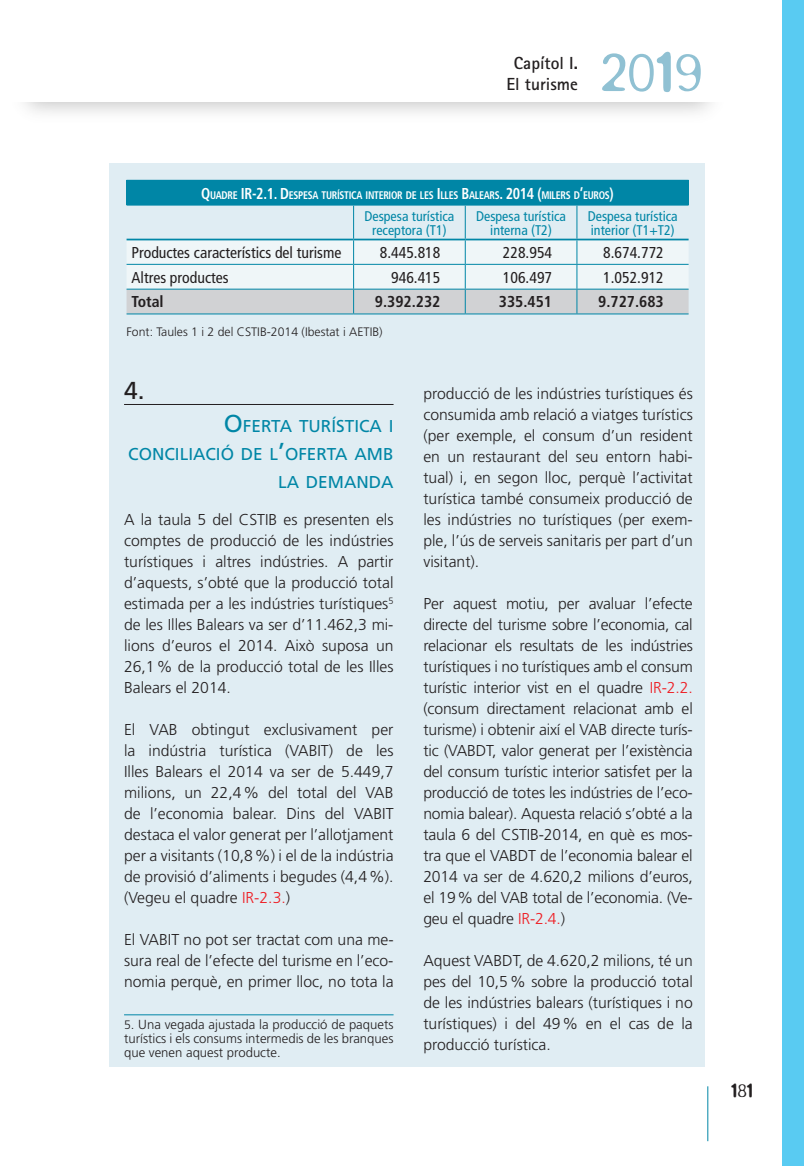
<style>
.page{position:relative;width:804px;height:1166px;background:#fff}
.page>*{position:absolute;margin:0;border:0;box-sizing:border-box;transform-origin:0 0}
.t1{font:300 61.07px "Blur";color:#90c1d3}
.t2{font:24.5px "Frutiger LT Std";color:#231f20}
.t3{font:300 21px "Blur";color:#231f20}
.t4{font:700 17.5px/21px "Rotis Sans Serif";color:#231f20;text-align:center}
.t5{font:17.15px/28px "Frutiger LT Std";color:#0086a6;text-align:right}
.t6{font:300 15.75px/21px "Frutiger LT Std";color:#231f20;text-align:justify}
.t7{font:condensed 15.75px "Frutiger LT Std";color:#231f20}
.t8{font:700 condensed 15.75px "Frutiger LT Std";color:#231f20}
.t9{font:condensed 14px/14px "Frutiger LT Std";color:#0086a6;text-align:center}
.t10{font:300 13.12px/14px "Frutiger LT Std";color:#231f20;text-align:justify}
.t11{font:300 12.25px "Frutiger LT Std";color:#231f20}
.t12{font:700 condensed 11.03px "Frutiger LT Std";letter-spacing:-.03em;color:#fff;scale:.9 1}
.s1{font-size:15.75px}
.s2{font-size:24.5px}
.s3{color:#ee1d23}
.s4{font-size:12.25px}
</style>
<div class="page">
<hr style="left:707px;top:1086px;width:1px;height:55px;background:#0086a6">
<div style="left:782px;top:0;width:22px;height:1166px;background:#59cbf2"></div>
<div style="left:109px;top:164px;width:595px;height:903px;background:#e0edf3"></div>
<div style="left:126px;top:180px;width:562px;height:25px;background:#0086a6"></div>
<hr style="left:126px;top:205px;width:227px;height:1px;background:#0086a6">
<hr style="left:353px;top:205px;width:112px;height:1px;background:#0086a6">
<hr style="left:465px;top:205px;width:112px;height:1px;background:#0086a6">
<hr style="left:577px;top:205px;width:111px;height:1px;background:#0086a6">
<svg style="left:126px;top:239px;width:562px;height:74px"></svg>
<hr style="left:353px;top:206px;width:1px;height:33px;background:#0086a6">
<hr style="left:465px;top:206px;width:1px;height:33px;background:#0086a6">
<hr style="left:576px;top:206px;width:1px;height:33px;background:#0086a6">
<hr style="left:353px;top:239px;width:112px;height:1px;background:#0086a6">
<hr style="left:465px;top:239px;width:112px;height:1px;background:#0086a6">
<hr style="left:577px;top:239px;width:111px;height:1px;background:#0086a6">
<hr style="left:126px;top:289px;width:227px;height:1px;background:#0086a6">
<hr style="left:126px;top:313px;width:227px;height:1px;background:#0086a6">
<hr style="left:353px;top:264px;width:112px;height:1px;background:#0086a6">
<hr style="left:353px;top:289px;width:112px;height:1px;background:#0086a6">
<hr style="left:353px;top:313px;width:112px;height:1px;background:#0086a6">
<hr style="left:465px;top:264px;width:112px;height:1px;background:#0086a6">
<hr style="left:465px;top:289px;width:112px;height:1px;background:#0086a6">
<hr style="left:465px;top:313px;width:112px;height:1px;background:#0086a6">
<hr style="left:577px;top:264px;width:111px;height:1px;background:#0086a6">
<hr style="left:577px;top:289px;width:111px;height:1px;background:#0086a6">
<hr style="left:577px;top:313px;width:111px;height:1px;background:#0086a6">
<hr style="left:124px;top:404px;width:269px;height:1px;background:#231f20">
<hr style="left:124px;top:1014px;width:269px;height:1px;background:#0086a6">
<p class="t4" style="left:506px;top:52px;width:73px">Capítol I.<br>El turisme</p>
<h1 class="t1" style="left:599px;top:38px;width:104px">2019</h1>
<p class="t12" style="left:201px;top:188px;width:460px"><span class="s1">Q</span>UADRE <span class="s1">IR-2.1. D</span>ESPESA TURÍSTICA INTERIOR DE LES <span class="s1">I</span>LLES <span class="s1">B</span>ALEARS<span class="s1">. 2014 (</span>MILERS D<span class="s1">’</span>EUROS<span class="s1">)</span></p>
<p class="t9" style="left:364px;top:209px;width:91px">Despesa turística receptora (T1)</p>
<p class="t9" style="left:476px;top:209px;width:91px">Despesa turística interna (T2)</p>
<p class="t9" style="left:588px;top:209px;width:91px;text-align:left">Despesa turística interior (T1+T2)</p>
<p class="t7" style="left:131px;top:243px;width:211px">Productes característics del turisme</p>
<p class="t7" style="left:380px;top:243px;width:62px">8.445.818</p>
<p class="t7" style="left:503px;top:243px;width:51px">228.954</p>
<p class="t7" style="left:603px;top:243px;width:62px">8.674.772</p>
<p class="t7" style="left:131px;top:268px;width:99px">Altres productes</p>
<p class="t7" style="left:391px;top:268px;width:51px">946.415</p>
<p class="t7" style="left:503px;top:268px;width:51px">106.497</p>
<p class="t7" style="left:603px;top:268px;width:62px">1.052.912</p>
<p class="t8" style="left:131px;top:293px;width:34px">Total</p>
<p class="t8" style="left:375px;top:293px;width:67px">9.392.232</p>
<p class="t8" style="left:499px;top:293px;width:55px">335.451</p>
<p class="t8" style="left:598px;top:293px;width:67px">9.727.683</p>
<p class="t11" style="left:126px;top:325px;width:257px">Font: Taules 1 i 2 del CSTIB-2014 (Ibestat i AETIB)</p>
<h2 class="t2" style="left:124px;top:376px;width:22px">4.</h2>
<p class="t5" style="left:128px;top:412px;width:267px"><span class="s2">O</span>FERTA TURÍSTICA I<br>CONCILIACIÓ DE L<span class="s2">’</span>OFERTA AMB<br>LA DEMANDA</p>
<p class="t6" style="left:124px;top:509px;width:271px">A la taula 5 del CSTIB es presenten els comptes de producció de les indústries turístiques i altres indústries. A partir d’aquests, s’obté que la producció total estimada per a les indústries turístiques<sup>5 </sup>de les Illes Balears va ser d’11.462,3 mi&shy;lions d’euros el 2014. Això suposa un 26,1 % de la producció total de les Illes Balears el 2014.</p>
<p class="t6" style="left:124px;top:719px;width:271px">El VAB obtingut exclusivament per la indústria turística (VABIT) de les Illes Balears el 2014 va ser de 5.449,7 milions, un 22,4% del total del VAB de l’economia balear. Dins del VABIT destaca el valor generat per l’allotjament per a visitants (10,8%) i el de la indústria de provisió d’aliments i begudes (4,4 %). (Vegeu el quadre <span class="s3">IR-2.3.</span>)</p>
<p class="t6" style="left:124px;top:929px;width:271px">El VABIT no pot ser tractat com una me&shy;sura real de l’efecte del turisme en l’eco&shy;nomia perquè, en primer lloc, no tota la</p>
<p class="t10" style="left:124px;top:1017px;width:271px"><span class="s4">5</span>. Una vegada ajustada la producció de paquets turístics i els consums intermedis de les branques que venen aquest producte.</p>
<p class="t6" style="left:423px;top:383px;width:271px">producció de les indústries turístiques és consumida amb relació a viatges turístics (per exemple, el consum d’un resident en un restaurant del seu entorn habi&shy;tual) i, en segon lloc, perquè l’activitat turística també consumeix producció de les indústries no turístiques (per exem&shy;ple, l’ús de serveis sanitaris per part d’un visitant).</p>
<p class="t6" style="left:423px;top:593px;width:271px">Per aquest motiu, per avaluar l’efecte directe del turisme sobre l’economia, cal relacionar els resultats de les indústries turístiques i no turístiques amb el consum turístic interior vist en el quadre <span class="s3">IR-2.2. </span>(consum directament relacionat amb el turisme) i obtenir així el VAB directe turís&shy;tic (VABDT, valor generat per l’existència del consum turístic interior satisfet per la producció de totes les indústries de l’eco&shy;nomia balear). Aquesta relació s’obté a la taula 6 del CSTIB-2014, en què es mos&shy;tra que el VABDT de l’economia balear el 2014 va ser de 4.620,2 milions d’euros, el 19% del VAB total de l’economia. (Ve&shy;geu el quadre <span class="s3">IR-2.4.</span>)</p>
<p class="t6" style="left:423px;top:950px;width:271px">Aquest VABDT, de 4.620,2 milions, té un pes del 10,5% sobre la producció total de les indústries balears (turístiques i no turístiques) i del 49% en el cas de la producció turística.</p>
<h3 class="t3" style="left:731px;top:1079px;width:23px">181</h3>
</div>
